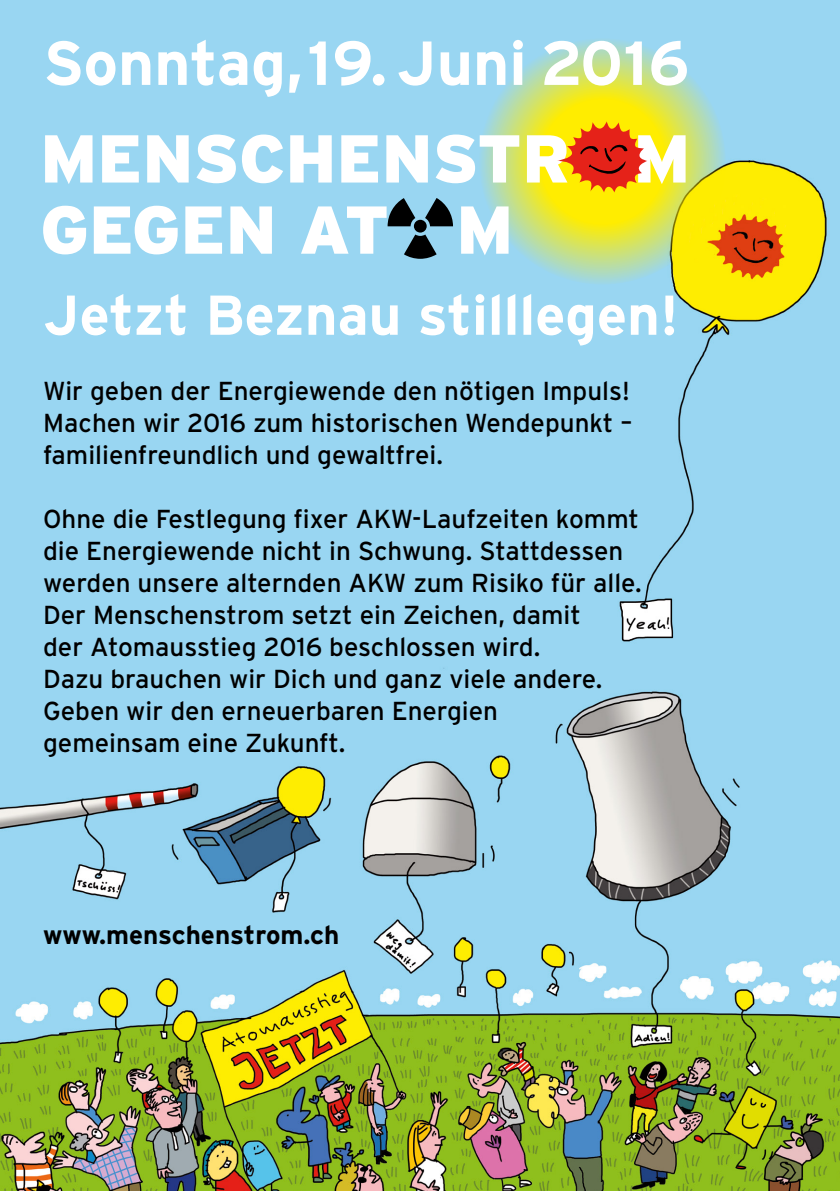
<style>
.page{position:relative;width:840px;height:1191px;background:#fff}
.page>*{position:absolute;margin:0;border:0;box-sizing:border-box;transform-origin:0 0}
.t1{font:700 62px "Interstate";letter-spacing:-.005em;color:#fff}
.t2{font:700 56px "Interstate";color:#fff}
.t3{font:26px/32px "Interstate";color:#000;text-align:justify}
.t4{font:700 26px "Interstate";color:#000}
</style>
<div class="page">
<img style="left:0;top:0;width:839px;height:1191px">
<svg style="left:478px;top:38px;width:247px;height:247px;background:#cfe16d"></svg>
<svg style="left:45px;top:135px;width:47px;height:49px"></svg>
<svg style="left:102px;top:135px;width:37px;height:47px"></svg>
<svg style="left:147px;top:135px;width:41px;height:47px"></svg>
<svg style="left:196px;top:134px;width:40px;height:49px"></svg>
<svg style="left:242px;top:134px;width:41px;height:49px"></svg>
<svg style="left:290px;top:135px;width:41px;height:47px"></svg>
<svg style="left:341px;top:135px;width:37px;height:47px"></svg>
<svg style="left:386px;top:135px;width:41px;height:47px"></svg>
<svg style="left:435px;top:134px;width:84px;height:49px"></svg>
<svg style="left:43px;top:206px;width:43px;height:48px"></svg>
<svg style="left:94px;top:206px;width:83px;height:48px"></svg>
<svg style="left:185px;top:206px;width:37px;height:48px"></svg>
<svg style="left:230px;top:206px;width:42px;height:48px"></svg>
<svg style="left:461px;top:206px;width:47px;height:49px"></svg>
<svg style="left:301px;top:198px;width:152px;height:61px"></svg>
<svg style="left:526px;top:121px;width:159px;height:72px"></svg>
<h1 class="t1" style="left:43px;top:28px;width:647px">Sonntag, 19. Juni 2016</h1>
<h2 class="t2" style="left:43px;top:284px;width:637px">Jetzt Beznau stilllegen!</h2>
<p class="t3" style="left:43px;top:374px;width:590px">Wir geben der Energiewende den nötigen Impuls!<br>Machen wir 2016 zum historischen Wendepunkt – familienfreundlich und gewaltfrei.</p>
<p class="t3" style="left:43px;top:502px;width:599px;text-align:left">Ohne die Festlegung fixer AKW-Laufzeiten kommt die Energiewende nicht in Schwung. Stattdessen werden unsere alternden AKW zum Risiko für alle.<br>Der Menschenstrom setzt ein Zeichen, damit<br>der Atomausstieg 2016 beschlossen wird.<br>Dazu brauchen wir Dich und ganz viele andere.<br>Geben wir den erneuerbaren Energien gemeinsam eine Zukunft.</p>
<p class="t4" style="left:43px;top:920px;width:297px">www.menschenstrom.ch</p>
</div>
